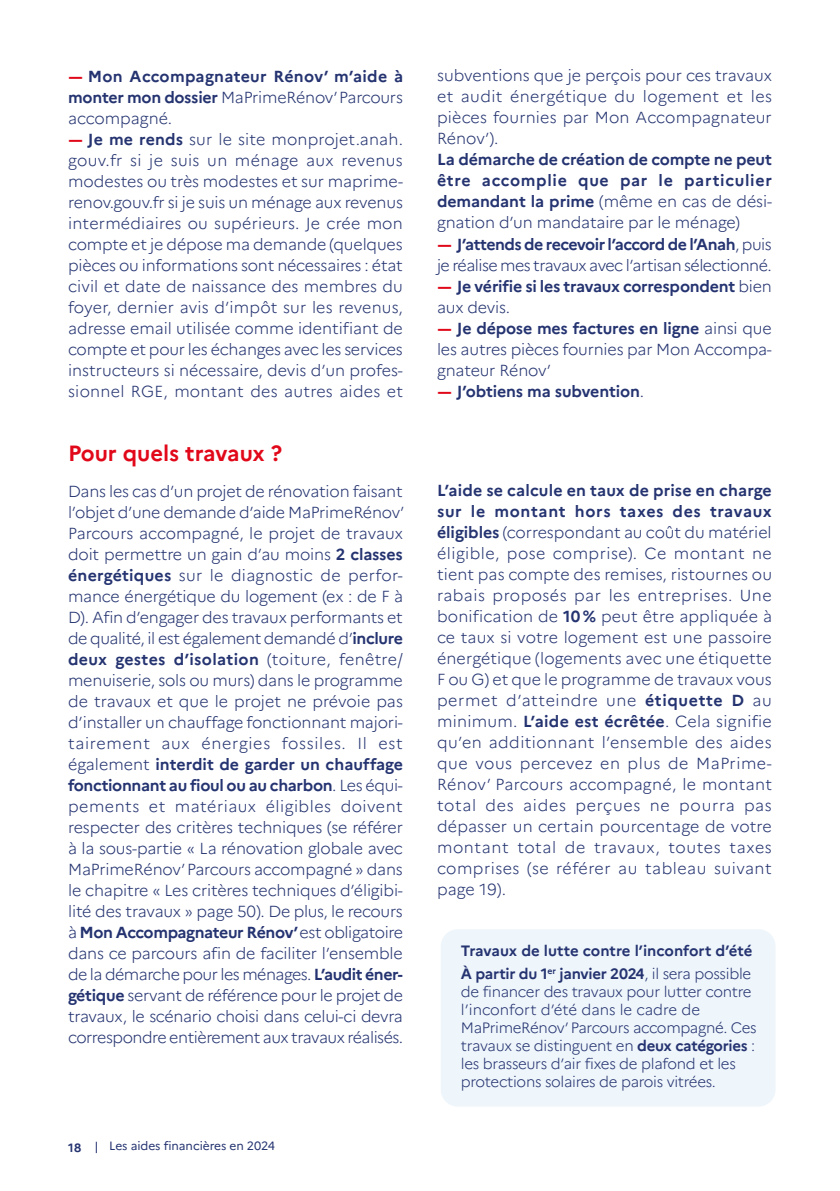
<style>
.page{position:relative;width:840px;height:1191px;background:#fff}
.page>*{position:absolute;margin:0;border:0;box-sizing:border-box;transform-origin:0 0}
.t1{font:700 22px "Marianne";color:#e10819}
.t2{font:300 16px/21px "Marianne";color:#253471;text-align:justify}
.t3{font:700 16px/21px "Marianne";letter-spacing:-.01em;color:#253471}
.t4{font:300 15px/18px "Marianne";letter-spacing:-.02em;color:#253471}
.t5{font:700 15px/23.6px "Marianne";letter-spacing:-.015em;color:#253471}
.t6{font:12px "Marianne";letter-spacing:-.005em;color:#253471}
.t7{font:700 12px "Marianne";color:#253471}
.s1{font-weight:700;font-size:16.2px;color:#e10819}
.s2{font-weight:700}
.s3{font-weight:300}
.s4{font-size:16.2px;color:#e10819}
</style>
<div class="page">
<div style="left:440px;top:929px;width:335px;height:177px;background:#eff6fb;border-radius:17px"></div>
<svg style="left:96px;top:1141px;width:1px;height:12px"></svg>
<p class="t2" style="left:68px;top:65px;width:336px;text-align:left"><span class="s1">-</span><span class="s2">Mon Accompagnateur Rénov’ m’aide à monter mon dossier</span> MaPrimeRénov’ Parcours accompagné.<br><span class="s1">-</span><span class="s2">Je me rends</span> sur le site monprojet.anah. gouv.fr si je suis un ménage aux revenus modestes ou très modestes et sur maprime&shy;renov.gouv.fr si je suis un ménage aux revenus intermédiaires ou supérieurs. Je crée mon compte et je dépose ma demande (quelques pièces ou informations sont nécessaires : état civil et date de naissance des membres du foyer, dernier avis d’impôt sur les revenus, adresse email utilisée comme identifiant de compte et pour les échanges avec les services instructeurs si nécessaire, devis d’un profes&shy;sionnel RGE, montant des autres aides et</p>
<p class="t2" style="left:437px;top:65px;width:336px">subventions que je perçois pour ces travaux et audit énergétique du logement et les pièces fournies par Mon Accompagnateur Rénov’).</p>
<p class="t3" style="left:437px;top:149px;width:336px">La démarche de création de compte ne peut être accomplie que par le particulier demandant la prime <span class="s3">(même en cas de dési&shy;gnation d’un mandataire par le ménage) </span><span class="s4">-</span>J’attends de recevoir l’accord de l’Anah<span class="s3">, puis je réalise mes travaux avec l’artisan sélectionné. </span><span class="s4">-</span>Je vérifie si les travaux correspondent <span class="s3">bien aux devis.<br></span><span class="s4">-</span>Je dépose mes factures en ligne <span class="s3">ainsi que les autres pièces fournies par Mon Accompa&shy;gnateur Rénov’<br></span><span class="s4">-</span>J’obtiens ma subvention<span class="s3">.</span></p>
<h1 class="t1" style="left:68px;top:440px;width:215px">Pour quels travaux ?</h1>
<p class="t2" style="left:68px;top:480px;width:337px">Dans les cas d’un projet de rénovation faisant l’objet d’une demande d’aide MaPrimeRénov’ Parcours accompagné, le projet de travaux doit permettre un gain d’au moins <span class="s2">2 classes énergétiques</span> sur le diagnostic de perfor&shy;mance énergétique du logement (ex : de F à D). Afin d’engager des travaux performants et de qualité, il est également demandé d’<span class="s2">inclure deux gestes d’isolation</span> (toiture, fenêtre/ menuiserie, sols ou murs) dans le programme de travaux et que le projet ne prévoie pas d’installer un chauffage fonctionnant majori&shy;tairement aux énergies fossiles. Il est également <span class="s2">interdit de garder un chauffage fonctionnant au fioul ou au charbon</span>. Les équi&shy;pements et matériaux éligibles doivent respecter des critères techniques (se référer à la sous-partie « La rénovation globale avec MaPrimeRénov’ Parcours accompagné » dans le chapitre « Les critères techniques d’éligibi&shy;lité des travaux » page 50). De plus, le recours à <span class="s2">Mon Accompagnateur Rénov’</span> est obligatoire dans ce parcours afin de faciliter l’ensemble de la démarche pour les ménages. <span class="s2">L’audit éner&shy;gétique</span> servant de référence pour le projet de travaux, le scénario choisi dans celui-ci devra correspondre entièrement aux travaux réalisés.</p>
<p class="t2" style="left:437px;top:480px;width:336px"><span class="s2">L’aide se calcule en taux de prise en charge sur le montant hors taxes des travaux éligibles</span> (correspondant au coût du matériel éligible, pose comprise). Ce montant ne tient pas compte des remises, ristournes ou rabais proposés par les entreprises. Une bonification de <span class="s2">10 %</span> peut être appliquée à ce taux si votre logement est une passoire énergétique (logements avec une étiquette F ou G) et que le programme de travaux vous permet d’atteindre une <span class="s2">étiquette D</span> au minimum. <span class="s2">L’aide est écrêtée</span>. Cela signifie qu’en additionnant l’ensemble des aides que vous percevez en plus de MaPrime-Rénov’ Parcours accompagné, le montant total des aides perçues ne pourra pas dépasser un certain pourcentage de votre montant total de travaux, toutes taxes comprises (se référer au tableau suivant page 19).</p>
<p class="t5" style="left:460px;top:938px;width:293px">Travaux de lutte contre l’inconfort d’été<br>À partir du 1<sup>er</sup> janvier 2024<span class="s3">, il sera possible</span></p>
<p class="t4" style="left:460px;top:982px;width:297px">de financer des travaux pour lutter contre l’inconfort d’été dans le cadre de MaPrimeRénov’ Parcours accompagné. Ces travaux se distinguent en <span class="s2">deux catégories</span> : les brasseurs d’air fixes de plafond et les protections solaires de parois vitrées.</p>
<p class="t7" style="left:68px;top:1140px;width:15px">18</p>
<p class="t6" style="left:109px;top:1138px;width:167px">Les aides financières en 2024</p>
</div>
